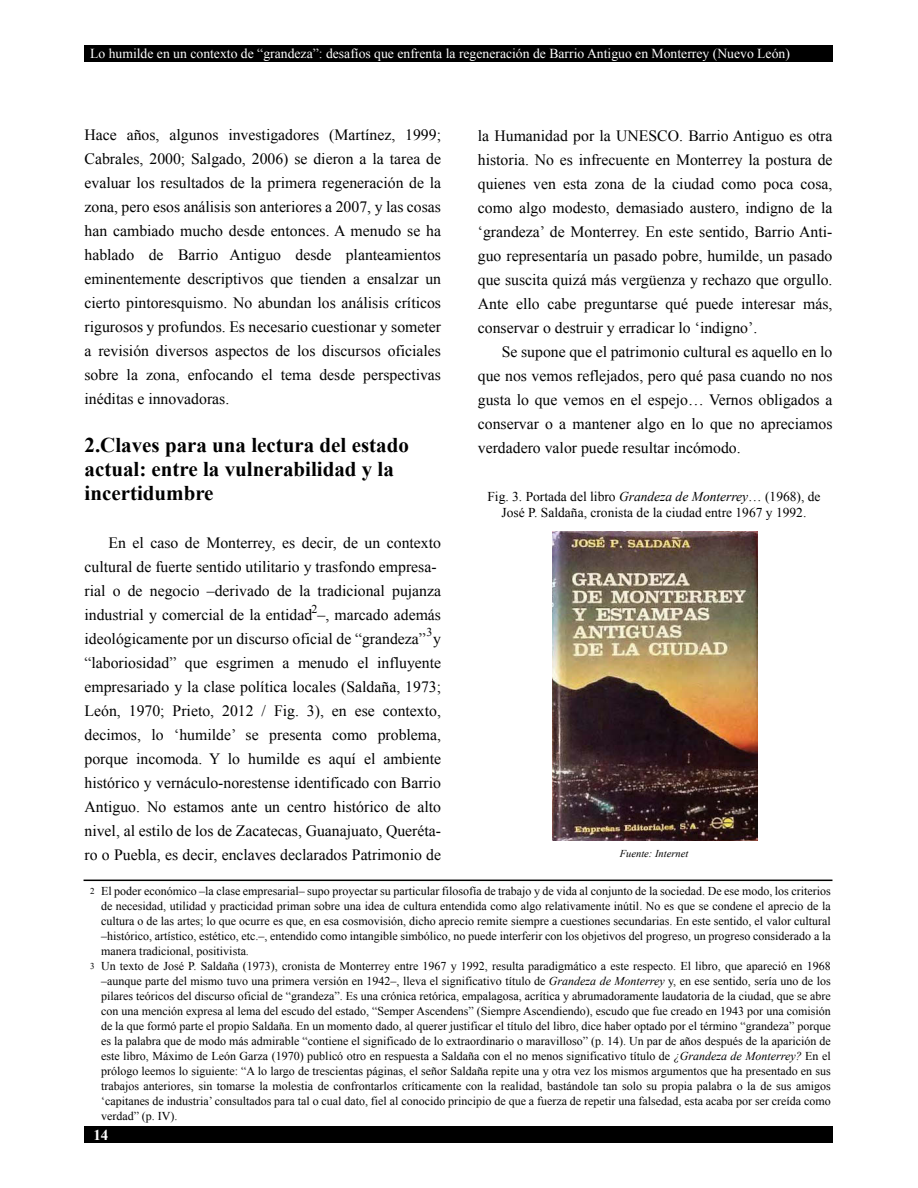
<style>
.page{position:relative;width:918px;height:1188px;background:#fff}
.page>*{position:absolute;margin:0;border:0;box-sizing:border-box;transform-origin:0 0}
.t1{font:700 21px/24px "Times New Roman";color:#000}
.t2{font:15.75px/24px "Times New Roman";color:#000;text-align:justify}
.t3{font:700 15px "Times New Roman";color:#fff}
.t4{font:13.65px "Times New Roman";color:#fff}
.t5{font:13.5px/16.2px "Times New Roman";color:#000;text-align:center}
.t6{font:12px/15px "Times New Roman";color:#000}
.t7{font:italic 10.5px "Times New Roman";color:#000}
.t8{font:9px "Times New Roman";color:#000}
.s1{font-style:italic}
</style>
<div class="page">
<div style="left:85px;top:1127px;width:748px;height:16px;background:#000"></div>
<div style="left:85px;top:45px;width:748px;height:16px;background:#000"></div>
<hr style="left:84px;top:880px;width:748px;height:1px;background:#000">
<img style="left:553px;top:532px;width:204px;height:309px">
<p class="t4" style="left:90px;top:45px;width:701px">Lo humilde en un contexto de “grandeza”: desafíos que enfrenta la regeneración de Barrio Antiguo en Monterrey (Nuevo León)</p>
<p class="t2" style="left:85px;top:123px;width:358px">Hace años, algunos investigadores (Martínez, 1999; Cabrales, 2000; Salgado, 2006) se dieron a la tarea de evaluar los resultados de la primera regeneración de la zona, pero esos análisis son anteriores a 2007, y las cosas han cambiado mucho desde entonces. A menudo se ha hablado de Barrio Antiguo desde planteamientos eminentemente descriptivos que tienden a ensalzar un cierto pintoresquismo. No abundan los análisis críticos rigurosos y profundos. Es necesario cuestionar y someter a revisión diversos aspectos de los discursos oficiales sobre la zona, enfocando el tema desde perspectivas inéditas e innovadoras.</p>
<h1 class="t1" style="left:85px;top:433px;width:326px">2.Claves para una lectura del estado actual: entre la vulnerabilidad y la incertidumbre</h1>
<p class="t2" style="left:85px;top:531px;width:358px;text-align:left;text-indent:24px">En el caso de Monterrey, es decir, de un contexto cultural de fuerte sentido utilitario y trasfondo empresa&shy;rial o de negocio –derivado de la tradicional pujanza industrial y comercial de la entidad –, marcado además ideológicamente por un discurso oficial de “grandeza” y “laboriosidad” que esgrimen a menudo el influyente empresariado y la clase política locales (Saldaña, 1973; León, 1970; Prieto, 2012 / Fig. 3), en ese contexto, decimos, lo ‘humilde’ se presenta como problema, porque incomoda. Y lo humilde es aquí el ambiente histórico y vernáculo-norestense identificado con Barrio Antiguo. No estamos ante un centro histórico de alto nivel, al estilo de los de Zacatecas, Guanajuato, Queréta&shy;ro o Puebla, es decir, enclaves declarados Patrimonio de</p>
<p class="t6" style="left:311px;top:601px;width:7px">2</p>
<p class="t6" style="left:426px;top:624px;width:7px">3</p>
<p class="t2" style="left:478px;top:124px;width:356px">la Humanidad por la UNESCO. Barrio Antiguo es otra historia. No es infrecuente en Monterrey la postura de quienes ven esta zona de la ciudad como poca cosa, como algo modesto, demasiado austero, indigno de la ‘grandeza’ de Monterrey. En este sentido, Barrio Anti&shy;guo representaría un pasado pobre, humilde, un pasado que suscita quizá más vergüenza y rechazo que orgullo.<br>Ante ello cabe preguntarse qué puede interesar más, conservar o destruir y erradicar lo ‘indigno’.</p>
<p class="t2" style="left:478px;top:340px;width:356px;text-indent:24px">Se supone que el patrimonio cultural es aquello en lo que nos vemos reflejados, pero qué pasa cuando no nos gusta lo que vemos en el espejo… Vernos obligados a conservar o a mantener algo en lo que no apreciamos verdadero valor puede resultar incómodo.</p>
<p class="t5" style="left:487px;top:488px;width:335px">Fig. 3. Portada del libro <span class="s1">Grandeza de Monterrey</span>… (1968), de<br>José P. Saldaña, cronista de la ciudad entre 1967 y 1992.</p>
<p class="t7" style="left:620px;top:847px;width:70px">Fuente: Internet</p>
<p class="t6" style="left:101px;top:883px;width:731px">El poder económico –la clase empresarial– supo proyectar su particular filosofía de trabajo y de vida al conjunto de la sociedad. De ese modo, los criterios de necesidad, utilidad y practicidad priman sobre una idea de cultura entendida como algo relativamente inútil. No es que se condene el aprecio de la cultura o de las artes; lo que ocurre es que, en esa cosmovisión, dicho aprecio remite siempre a cuestiones secundarias. En este sentido, el valor cultural –histórico, artístico, estético, etc.–, entendido como intangible simbólico, no puede interferir con los objetivos del progreso, un progreso considerado a la manera tradicional, positivista.<br>Un texto de José P. Saldaña (1973), cronista de Monterrey entre 1967 y 1992, resulta paradigmático a este respecto. El libro, que apareció en 1968 –aunque parte del mismo tuvo una primera versión en 1942–, lleva el significativo título de <span class="s1">Grandeza de Monterrey</span> y, en ese sentido, sería uno de los pilares teóricos del discurso oficial de “grandeza”. Es una crónica retórica, empalagosa, acrítica y abrumadoramente laudatoria de la ciudad, que se abre con una mención expresa al lema del escudo del estado, “Semper Ascendens” (Siempre Ascendiendo), escudo que fue creado en 1943 por una comisión de la que formó parte el propio Saldaña. En un momento dado, al querer justificar el título del libro, dice haber optado por el término “grandeza” porque es la palabra que de modo más admirable “contiene el significado de lo extraordinario o maravilloso” (p. 14). Un par de años después de la aparición de este libro, Máximo de León Garza (1970) publicó otro en respuesta a Saldaña con el no menos significativo título de <span class="s1">¿Grandeza de Monterrey?</span> En el prólogo leemos lo siguiente: “A lo largo de trescientas páginas, el señor Saldaña repite una y otra vez los mismos argumentos que ha presentado en sus trabajos anteriores, sin tomarse la molestia de confrontarlos críticamente con la realidad, bastándole tan solo su propia palabra o la de sus amigos ‘capitanes de industria’ consultados para tal o cual dato, fiel al conocido principio de que a fuerza de repetir una falsedad, esta acaba por ser creída como verdad” (p. IV).</p>
<p class="t8" style="left:90px;top:886px;width:6px">2</p>
<p class="t8" style="left:90px;top:961px;width:6px">3</p>
<p class="t3" style="left:93px;top:1127px;width:17px">14</p>
</div>
